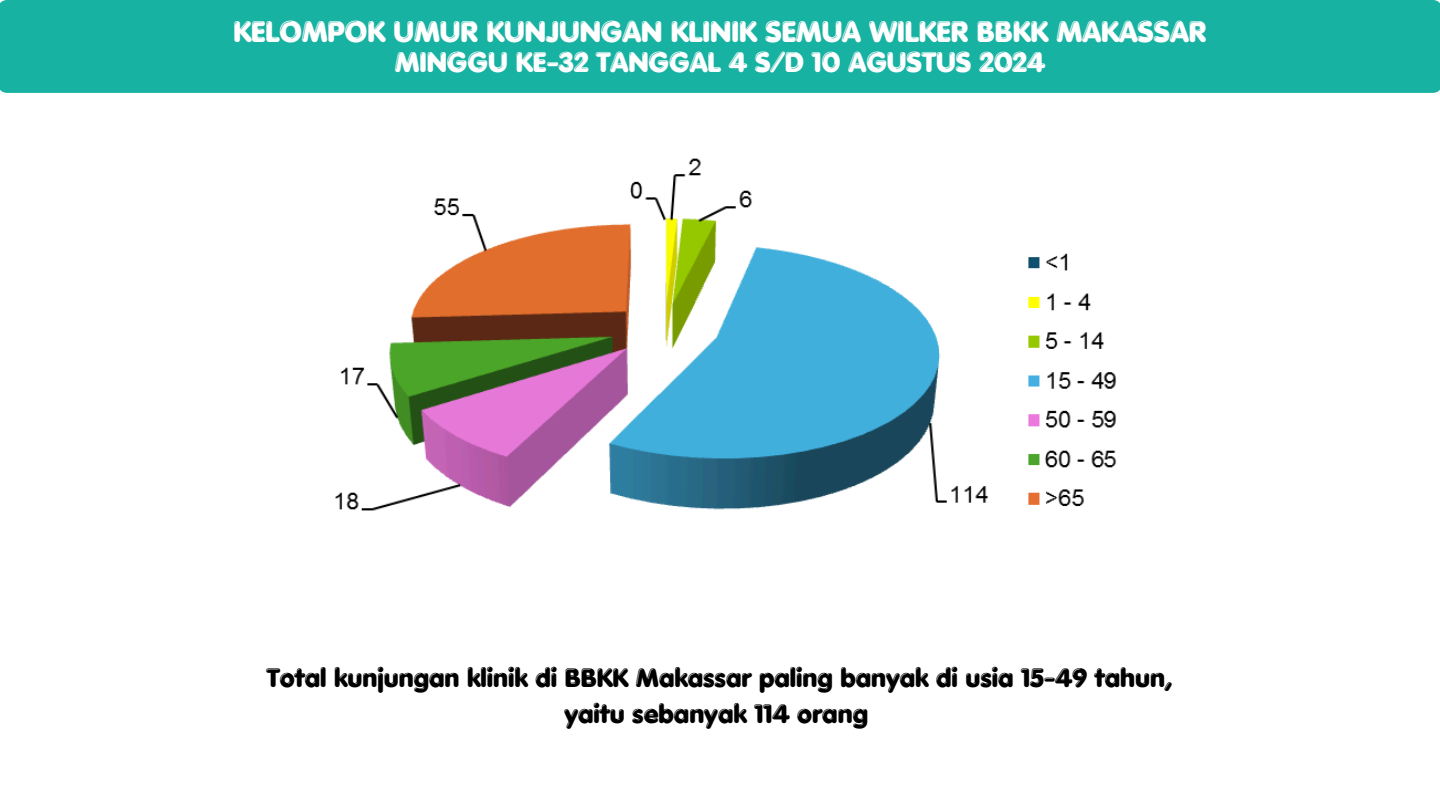
<style>
.page{position:relative;width:1440px;height:810px;background:#fff}
.page>*{position:absolute;margin:0;border:0;box-sizing:border-box;transform-origin:0 0}
.t1{font:29.2px "VAG Rounded Next Shine";color:#fff}
.t2{font:27.9px "VAG Rounded Next Shine";color:#fff}
.t3{font:26px "VAG Rounded Next Shine";color:#000}
</style>
<div class="page">
<div style="left:0;top:0;width:1440px;height:93px;background:#18b2a2"></div>
<img style="left:335px;top:158px;width:781px;height:353px">
<h1 class="t1" style="left:234px;top:11px;width:974px">KELOMPOK UMUR KUNJUNGAN KLINIK SEMUA WILKER BBKK MAKASSAR</h1>
<h1 class="t2" style="left:395px;top:43px;width:652px">MINGGU KE-32 TANGGAL 4 S/D 10 AGUSTUS 2024</h1>
<p class="t3" style="left:267px;top:659px;width:908px">Total kunjungan klinik di BBKK Makassar paling banyak di usia 15-49 tahun,</p>
<p class="t3" style="left:564px;top:695px;width:305px">yaitu sebanyak 114 orang</p>
</div>
